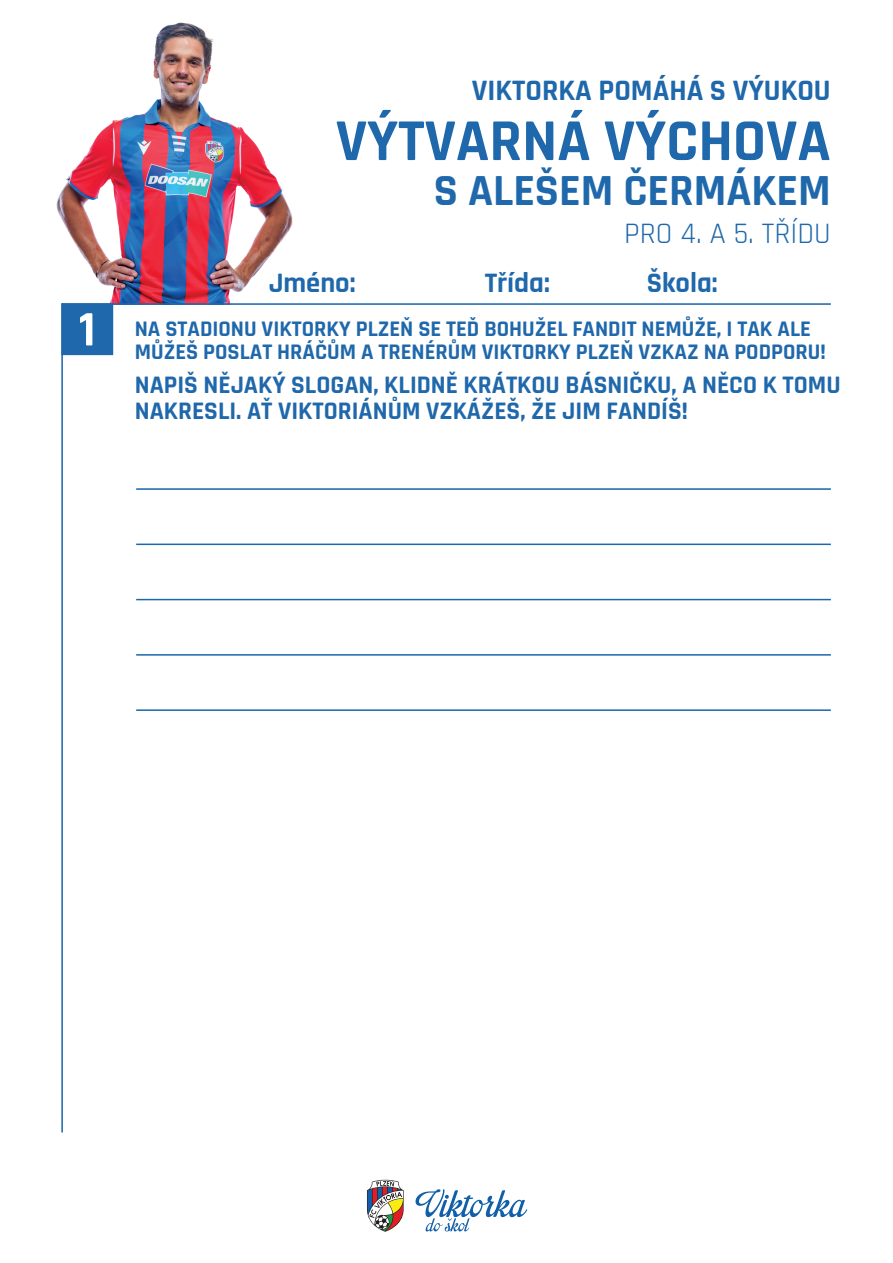
<style>
.page{position:relative;width:893px;height:1263px;background:#fff}
.page>*{position:absolute;margin:0;border:0;box-sizing:border-box;transform-origin:0 0}
.t1{font:700 60px "Rajdhani";color:#1f68ab}
.t2{font:700 50.1px "Rajdhani";color:#fff}
.t3{font:700 45px "Rajdhani";color:#1f68ab}
.t4{font:700 30px "Rajdhani";color:#1f68ab}
.t5{font:30px "Rajdhani";color:#1f68ab}
.t6{font:700 28.5px "Rajdhani";color:#1f68ab}
.t7{font:700 25.5px/25.5px "Rajdhani";color:#1f68ab}
.t8{font:700 22.5px/22.5px "Rajdhani";color:#1f68ab}
</style>
<div class="page">
<svg style="left:367px;top:1179px;width:37px;height:53px"></svg>
<svg style="left:415px;top:1189px;width:112px;height:42px"></svg>
<img style="left:56px;top:22px;width:237px;height:281px">
<hr style="left:62px;top:303px;width:769px;height:2px;background:#1d68ac">
<hr style="left:61px;top:303px;width:2px;height:829px;background:#1d68ac">
<div style="left:61px;top:303px;width:52px;height:52px;background:#1f68ab;border:2px solid #1d68ac"></div>
<hr style="left:136px;top:488px;width:695px;height:2px;background:#1d68ac">
<hr style="left:136px;top:544px;width:695px;height:1px;background:#1d68ac">
<hr style="left:136px;top:599px;width:695px;height:1px;background:#1d68ac">
<hr style="left:136px;top:654px;width:695px;height:2px;background:#1d68ac">
<hr style="left:136px;top:709px;width:695px;height:2px;background:#1d68ac">
<h3 class="t4" style="left:472px;top:72px;width:360px">VIKTORKA POMÁHÁ S VÝUKOU</h3>
<h1 class="t1" style="left:336px;top:104px;width:496px">VÝTVARNÁ VÝCHOVA</h1>
<h3 class="t3" style="left:434px;top:163px;width:398px">S ALEŠEM ČERMÁKEM</h3>
<h3 class="t5" style="left:624px;top:216px;width:208px">PRO 4. A 5. TŘÍDU</h3>
<p class="t6" style="left:269px;top:265px;width:88px">Jméno:</p>
<p class="t6" style="left:485px;top:265px;width:67px">Třída:</p>
<p class="t6" style="left:647px;top:265px;width:72px">Škola:</p>
<h2 class="t2" style="left:79px;top:299px;width:18px">1</h2>
<p class="t8" style="left:135px;top:318px;width:692px">NA STADIONU VIKTORKY PLZEŇ SE TEĎ BOHUŽEL FANDIT NEMŮŽE, I TAK ALE<br>MŮŽEŠ POSLAT HRÁČŮM A TRENÉRŮM VIKTORKY PLZEŇ VZKAZ NA PODPORU!</p>
<p class="t7" style="left:135px;top:373px;width:707px">NAPIŠ NĚJAKÝ SLOGAN, KLIDNĚ KRÁTKOU BÁSNIČKU, A NĚCO K TOMU<br>NAKRESLI. AŤ VIKTORIÁNŮM VZKÁŽEŠ, ŽE JIM FANDÍŠ!</p>
</div>
